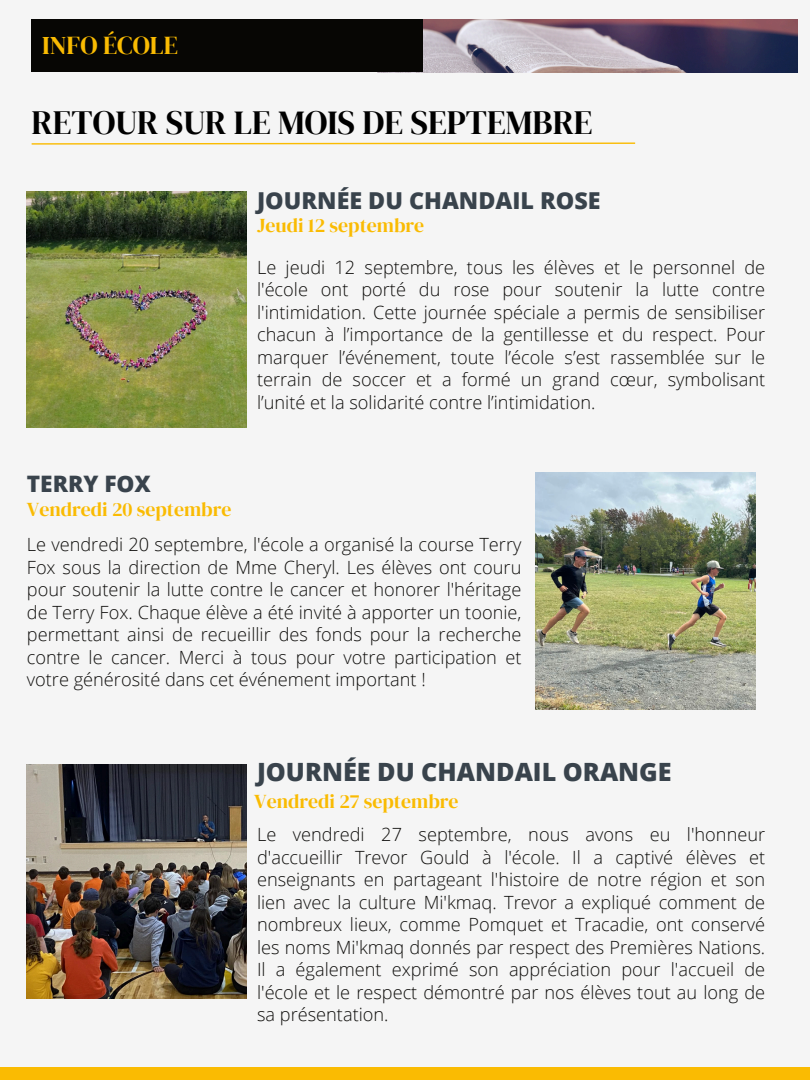
<style>
.page{position:relative;width:810px;height:1080px;background:#f5f5f5}
.page>*{position:absolute;margin:0;border:0;box-sizing:border-box;transform-origin:0 0}
.t1{font:33.75px "DM Serif Display";color:#000}
.t2{font:25.62px "DM Serif Display";color:#fabb02}
.t3{font:800 25.19px "Open Sans";color:#39434c}
.t4{font:800 23.31px "Open Sans";color:#39434c}
.t5{font:800 22.69px "Open Sans";color:#39434c}
.t6{font:19.75px "DM Serif Display";color:#fabb02}
.t7{font:300 18.19px/22.5px "Open Sans";color:#100f0d;text-align:justify}
</style>
<div class="page">
<img style="left:423px;top:19px;width:375px;height:53px">
<div style="left:32px;top:19px;width:391px;height:53px;background:#070604"></div>
<div style="left:0;top:1068px;width:810px;height:12px;background:#fabb02"></div>
<svg style="left:31px;top:142px;width:605px;height:3px"></svg>
<img style="left:535px;top:473px;width:220px;height:236px">
<img style="left:27px;top:765px;width:220px;height:234px">
<img style="left:27px;top:191px;width:220px;height:236px">
<p class="t2" style="left:42px;top:27px;width:137px">INFO ÉCOLE</p>
<p class="t1" style="left:32px;top:99px;width:562px">RETOUR SUR LE MOIS DE SEPTEMBRE</p>
<h2 class="t4" style="left:257px;top:184px;width:345px">JOURNÉE DU CHANDAIL ROSE</h2>
<p class="t6" style="left:257px;top:211px;width:169px">Jeudi 12 septembre</p>
<p class="t7" style="left:257px;top:255px;width:510px">Le jeudi 12 septembre, tous les élèves et le personnel de l'école ont porté du rose pour soutenir la lutte contre l'intimidation. Cette journée spéciale a permis de sensibiliser chacun à l’importance de la gentillesse et du respect. Pour marquer l’événement, toute l’école s’est rassemblée sur le terrain de soccer et a formé un grand cœur, symbolisant l’unité et la solidarité contre l’intimidation.</p>
<p class="t5" style="left:27px;top:468px;width:126px">TERRY FOX</p>
<p class="t6" style="left:27px;top:495px;width:206px">Vendredi 20 septembre</p>
<h2 class="t7" style="left:27px;top:533px;width:496px">Le vendredi 20 septembre, l'école a organisé la course Terry Fox sous la direction de Mme Cheryl. Les élèves ont couru pour soutenir la lutte contre le cancer et honorer l'héritage de Terry Fox. Chaque élève a été invité à apporter un toonie, permettant ainsi de recueillir des fonds pour la recherche contre le cancer. Merci à tous pour votre participation et votre générosité dans cet événement important !</h2>
<h4 class="t3" style="left:257px;top:755px;width:416px">JOURNÉE DU CHANDAIL ORANGE</h4>
<p class="t6" style="left:254px;top:788px;width:206px">Vendredi 27 septembre</p>
<p class="t7" style="left:257px;top:823px;width:510px">Le vendredi 27 septembre, nous avons eu l'honneur d'accueillir Trevor Gould à l'école. Il a captivé élèves et enseignants en partageant l'histoire de notre région et son lien avec la culture Mi'kmaq. Trevor a expliqué comment de nombreux lieux, comme Pomquet et Tracadie, ont conservé les noms Mi'kmaq donnés par respect des Premières Nations.<br>Il a également exprimé son appréciation pour l'accueil de l'école et le respect démontré par nos élèves tout au long de sa présentation.</p>
</div>
